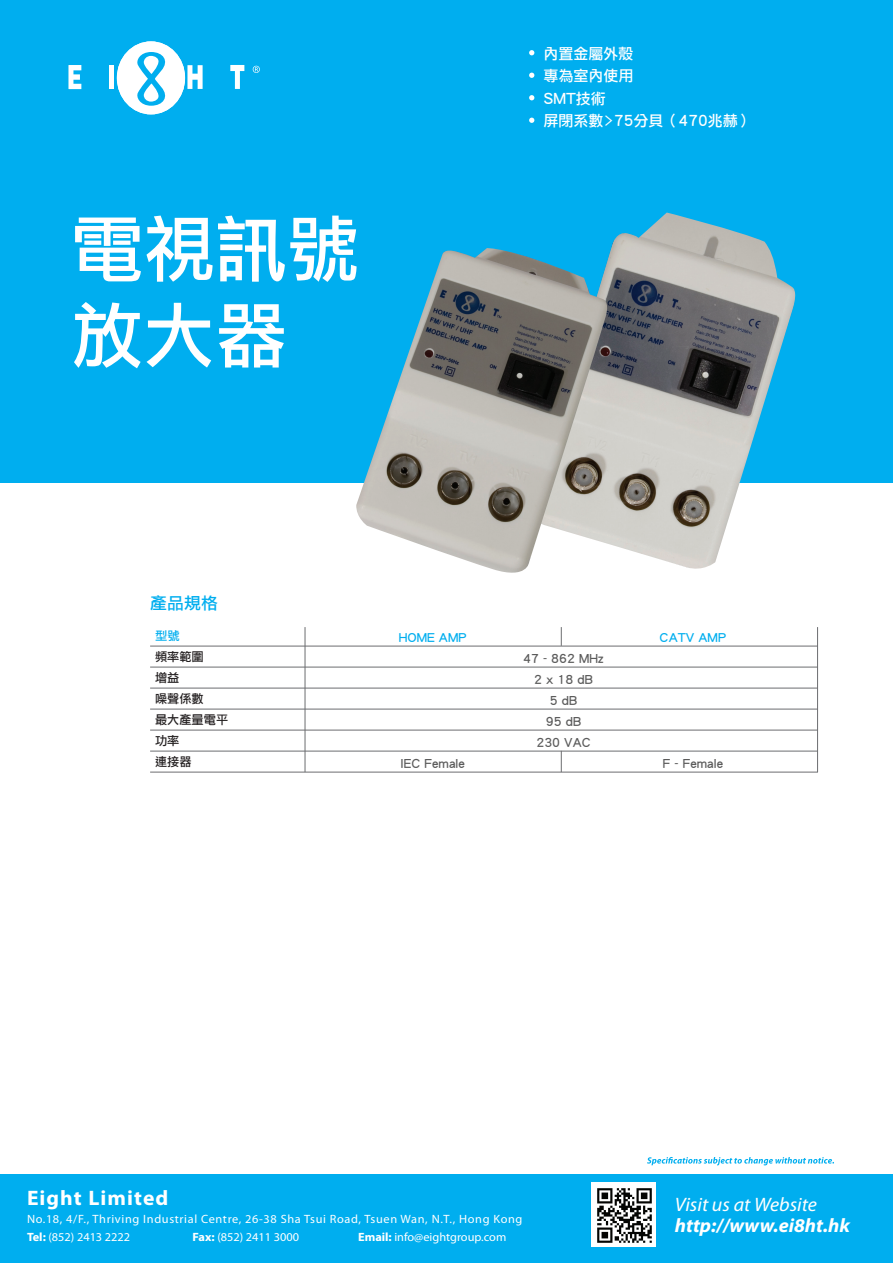
<style>
.page{position:relative;width:893px;height:1263px;background:#fff}
.page>*{position:absolute;margin:0;border:0;box-sizing:border-box;transform-origin:0 0}
.t1{font:72px/86.4px "Li Hei Pro";color:#fff}
.t2{font:700 21px "Myriad Pro";letter-spacing:.05em;color:#fff}
.t3{font:italic 700 19.5px "Myriad Pro";color:#fff}
.t4{font:italic 19.5px "Myriad Pro";color:#fff}
.t5{font:16.5px "Li Hei Pro";color:#00aeef}
.t6{font:15px/22.5px "Li Hei Pro";color:#fff}
.t7{font:12.15px/21px "Li Hei Pro";color:#5b5b5b;text-align:center}
.t8{font:12.15px/21px "Li Hei Pro";color:#231f20}
.t9{font:12px/18px "Myriad Pro";letter-spacing:.05em;color:#fff}
.t10{font:12px "Myriad Pro";color:#fff}
.t11{font:12px "Li Hei Pro";color:#00aeef}
.s1{font-weight:700}
</style>
<div class="page">
<div style="left:0;top:1174px;width:893px;height:89px;background:#00aeef"></div>
<div style="left:0;top:0;width:893px;height:483px;background:#00aeef"></div>
<svg style="left:230px;top:65px;width:14px;height:24px"></svg>
<svg style="left:68px;top:65px;width:13px;height:24px"></svg>
<div style="left:109px;top:65px;width:5px;height:24px;background:#fff"></div>
<svg style="left:117px;top:41px;width:86px;height:73px"></svg>
<svg style="left:253px;top:66px;width:7px;height:7px"></svg>
<hr style="left:150px;top:646px;width:668px;height:1px;background:#6c6d70">
<hr style="left:150px;top:667px;width:668px;height:1px;background:#6c6d70">
<hr style="left:150px;top:688px;width:668px;height:1px;background:#6c6d70">
<hr style="left:150px;top:709px;width:668px;height:1px;background:#6c6d70">
<hr style="left:150px;top:730px;width:668px;height:1px;background:#6c6d70">
<hr style="left:150px;top:751px;width:668px;height:1px;background:#6c6d70">
<hr style="left:150px;top:772px;width:668px;height:1px;background:#6c6d70">
<svg style="left:561px;top:627px;width:1px;height:19px"></svg>
<svg style="left:561px;top:751px;width:1px;height:21px"></svg>
<hr style="left:305px;top:627px;width:1px;height:145px;background:#6c6d70">
<hr style="left:817px;top:627px;width:1px;height:145px;background:#6c6d70">
<svg style="left:529px;top:50px;width:5px;height:5px"></svg>
<svg style="left:529px;top:73px;width:5px;height:5px"></svg>
<svg style="left:529px;top:95px;width:5px;height:5px"></svg>
<svg style="left:529px;top:118px;width:5px;height:5px"></svg>
<svg style="left:647px;top:1157px;width:187px;height:8px"></svg>
<div style="left:592px;top:1183px;width:64px;height:64px;background:#fff"></div>
<img style="left:597px;top:1188px;width:55px;height:55px">
<img style="left:610px;top:213px;width:186px;height:356px">
<img style="left:356px;top:248px;width:254px;height:325px">
<h1 class="t1" style="left:71px;top:207px;width:290px">電視訊號放大器</h1>
<p class="t6" style="left:543px;top:43px;width:211px">內置金屬外殼<br>專為室內使用<br>SMT技術<br>屏閉系數&gt;75分貝（470兆赫）</p>
<h3 class="t5" style="left:150px;top:595px;width:69px">產品規格</h3>
<p class="t11" style="left:155px;top:630px;width:26px">型號</p>
<p class="t8" style="left:155px;top:646px;width:75px">頻率範圍<br>增益<br>噪聲係數<br>最大產量電平功率<br>連接器</p>
<p class="t11" style="left:399px;top:631px;width:69px">HOME AMP</p>
<p class="t7" style="left:400px;top:753px;width:66px">IEC Female</p>
<p class="t7" style="left:523px;top:648px;width:82px">47 - 862 MHz<br>2 x 18 dB<br>5 dB<br>95 dB<br>230 VAC</p>
<p class="t11" style="left:660px;top:631px;width:68px">CATV AMP</p>
<p class="t7" style="left:663px;top:753px;width:62px">F - Female</p>
<h2 class="t2" style="left:27px;top:1184px;width:143px">Eight Limited</h2>
<p class="t9" style="left:27px;top:1209px;width:497px">No.18, 4/F., Thriving Industrial Centre, 26-38 Sha Tsui Road, Tsuen Wan, N.T., Hong Kong<br><span class="s1">Tel:</span> (852) 2413 2222</p>
<p class="t10" style="left:193px;top:1229px;width:108px"><span class="s1">Fax:</span> (852) 2411 3000</p>
<p class="t10" style="left:358px;top:1229px;width:150px"><span class="s1">Email:</span> info@eightgroup.com</p>
<h3 class="t4" style="left:675px;top:1192px;width:144px">Visit us at Website</h3>
<h3 class="t3" style="left:675px;top:1213px;width:177px">http://www.ei8ht.hk</h3>
</div>
